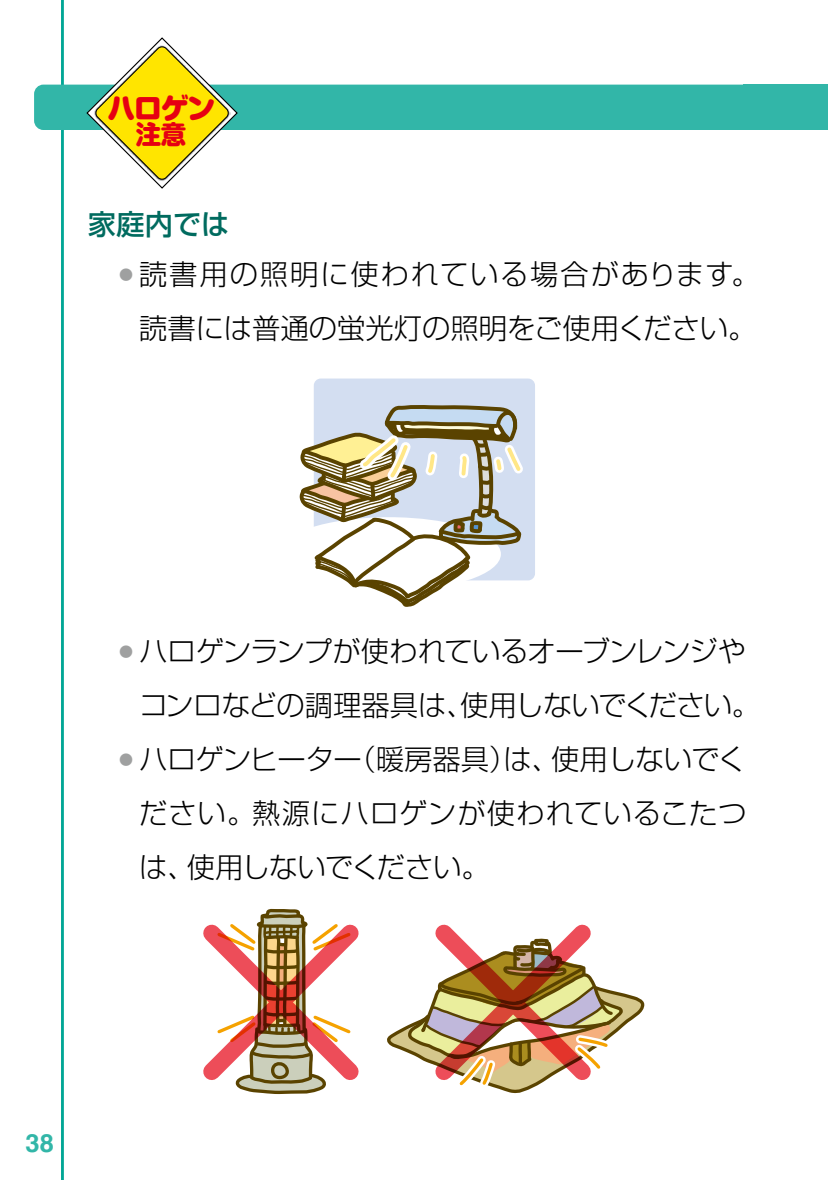
<style>
.page{position:relative;width:828px;height:1180px;background:#fff}
.page>*{position:absolute;margin:0;border:0;box-sizing:border-box;transform-origin:0 0}
.t1{font:300 28.4px/53.8px "Shin Go Pro";color:#000;text-align:center}
.t2{font:300 28.4px/53.8px "Shin Go Pro";letter-spacing:-.025em;color:#000}
.t3{font:500 28.4px "Shin Go Pro";color:#006b5f}
.t4{font:900 28.4px "Shin M Go Pro";color:#e60012}
.t5{font:700 25.6px "Helvetica";color:#32b6a8}
.t6{font:800 25.6px "Shin M Go Pro";color:#e60012}
</style>
<div class="page">
<hr style="left:61px;top:0;width:3px;height:1179px;background:#00a695">
<div style="left:34px;top:85px;width:794px;height:45px;background:#32b6a8;border-radius:9px"></div>
<svg style="left:86px;top:37px;width:153px;height:152px"></svg>
<div style="left:314px;top:378px;width:221px;height:202px;background:#d3def1;border-radius:7px"></div>
<svg style="left:299px;top:405px;width:231px;height:202px"></svg>
<svg style="left:387px;top:924px;width:258px;height:170px"></svg>
<svg style="left:203px;top:908px;width:155px;height:187px"></svg>
<p class="t4" style="left:107px;top:85px;width:110px">ハロゲン</p>
<p class="t6" style="left:136px;top:114px;width:52px">注意</p>
<p class="t3" style="left:88px;top:201px;width:143px">家庭内では</p>
<p class="t1" style="left:119px;top:244px;width:642px"><sup>●</sup> 読書用の照明に使われている場合があります。読書には普通の蛍光灯の照明をご使用ください。</p>
<p class="t2" style="left:139px;top:621px;width:622px;text-indent:-20px"><sup>●</sup> ハロゲンランプが使われているオーブンレンジやコンロなどの調理器具は、使用しないでください。</p>
<p class="t1" style="left:139px;top:728px;width:609px;text-align:justify;text-indent:-20px"><sup>●</sup> ハロゲンヒーター（暖房器具）は、使用しないでください。熱源にハロゲンが使われているこたつは、使用しないでください。</p>
<p class="t5" style="left:26px;top:1127px;width:30px">38</p>
</div>
